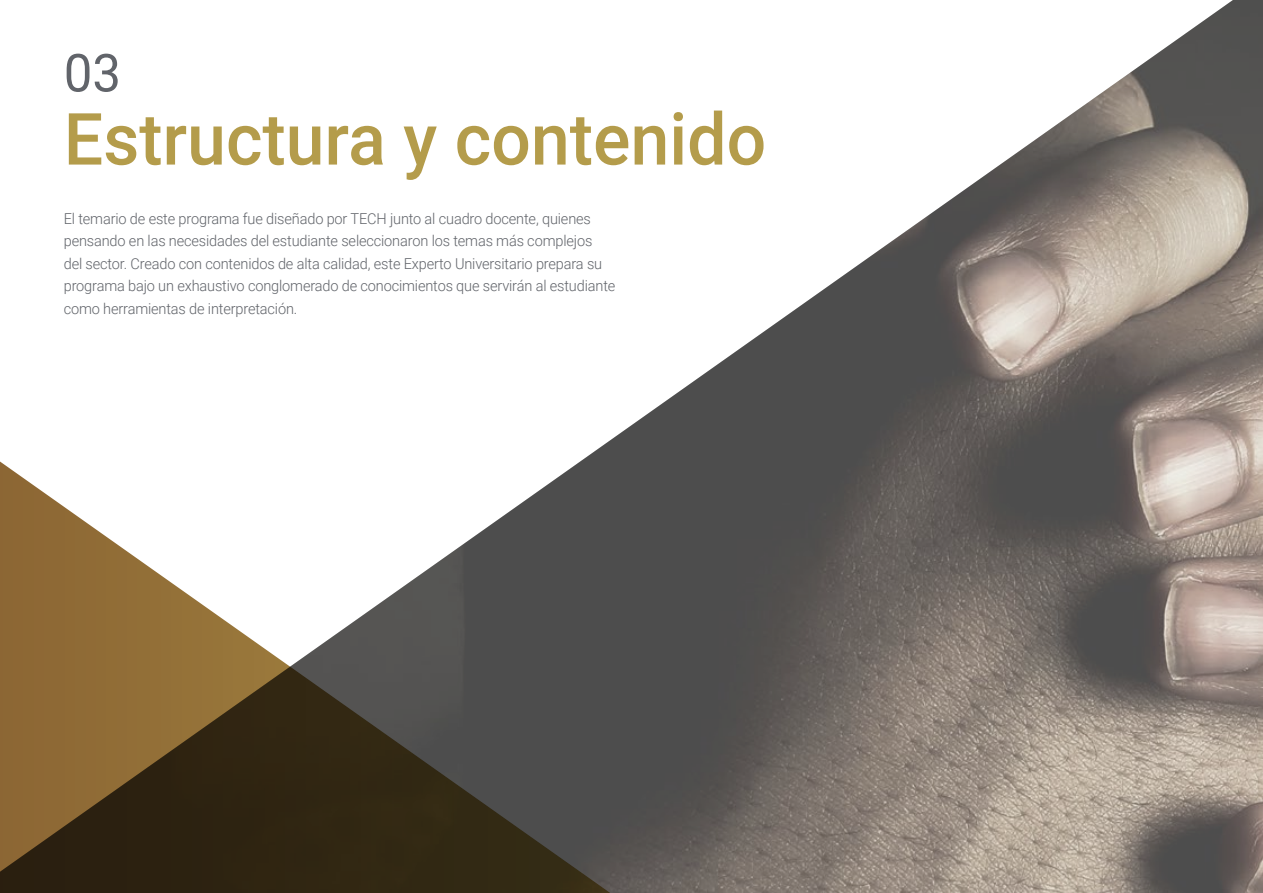
<style>
.page{position:relative;width:1263px;height:893px;background:#fff}
.page>*{position:absolute;margin:0;border:0;box-sizing:border-box;transform-origin:0 0}
.t1{font:500 72px "Roboto";color:#b49c4b}
.t2{font:52.5px "Roboto";color:#61646a}
.t3{font:300 15px/22.5px "Roboto";letter-spacing:-.01em;color:#61646a}
</style>
<div class="page">
<img style="left:602px;top:0;width:661px;height:893px">
<svg style="left:0;top:446px;width:640px;height:447px"></svg>
<h2 class="t2" style="left:64px;top:36px;width:59px">03</h2>
<h1 class="t1" style="left:64px;top:89px;width:704px">Estructura y contenido</h1>
<p class="t3" style="left:64px;top:207px;width:553px">El temario de este programa fue diseñado por TECH junto al cuadro docente, quienes pensando en las necesidades del estudiante seleccionaron los temas más complejos<br>del sector. Creado con contenidos de alta calidad, este Experto Universitario prepara su programa bajo un exhaustivo conglomerado de conocimientos que servirán al estudiante como herramientas de interpretación.</p>
</div>
